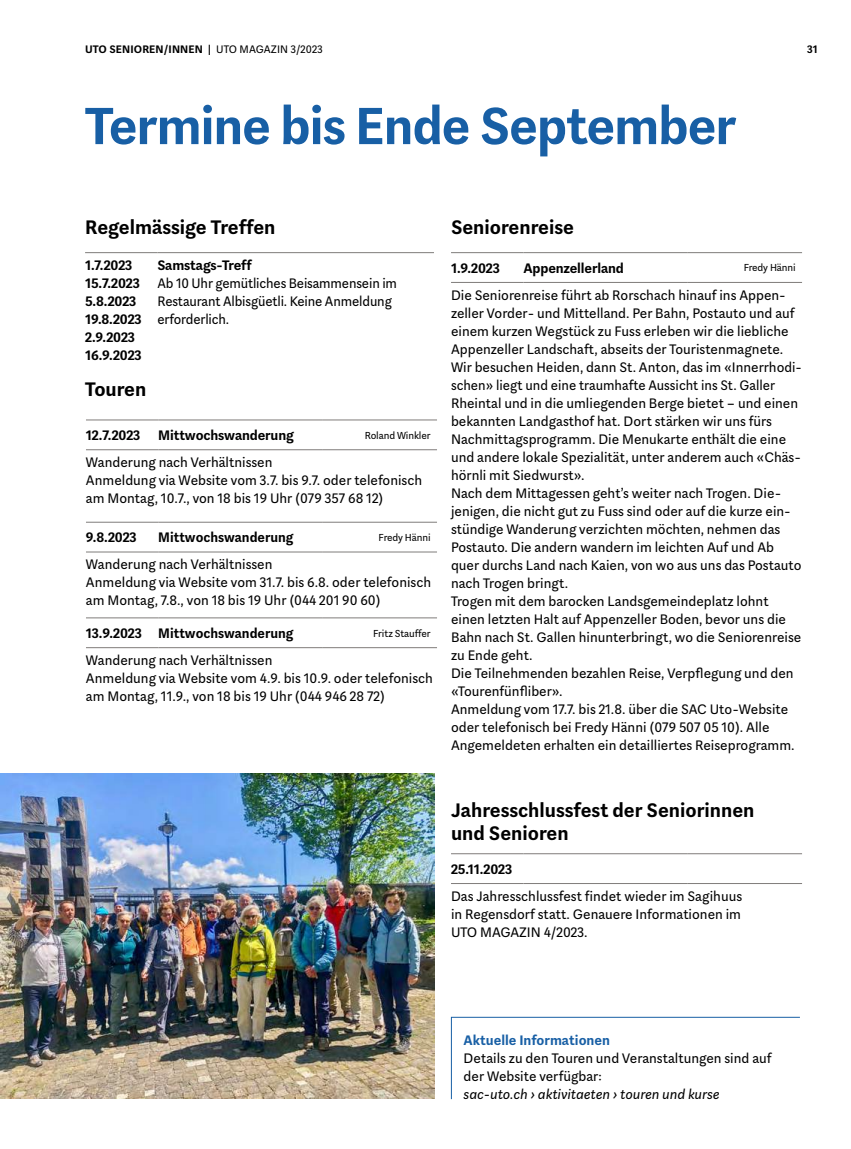
<style>
.page{position:relative;width:851px;height:1149px;background:#fff}
.page>*{position:absolute;margin:0;border:0;box-sizing:border-box;transform-origin:0 0}
.t1{font:700 54px "Aspen";letter-spacing:-.025em;color:#185fa5}
.t2{font:700 20.25px/22.5px "Aspen";color:#000}
.t3{font:14.25px/18px "Aspen";color:#000}
.t4{font:700 14.25px/18px "Aspen";letter-spacing:-.01em;color:#000}
.t5{font:italic 14.25px "Aspen";color:#000}
.t6{font:700 14.25px "Aspen";color:#185fa5}
.t7{font:700 11.25px "Aspen";letter-spacing:.01em;color:#000}
.t8{font:10.5px "Aspen";letter-spacing:-.01em;color:#000}
.s1{font-weight:400}
</style>
<div class="page">
<hr style="left:86px;top:419px;width:72px;height:1px;background:#7f7c7a">
<hr style="left:158px;top:419px;width:164px;height:1px;background:#7f7c7a">
<hr style="left:322px;top:419px;width:115px;height:1px;background:#7f7c7a">
<hr style="left:86px;top:449px;width:72px;height:1px;background:#7f7c7a">
<hr style="left:158px;top:449px;width:164px;height:1px;background:#7f7c7a">
<hr style="left:322px;top:449px;width:115px;height:1px;background:#7f7c7a">
<hr style="left:86px;top:522px;width:72px;height:1px;background:#7f7c7a">
<hr style="left:158px;top:522px;width:164px;height:1px;background:#7f7c7a">
<hr style="left:322px;top:522px;width:115px;height:1px;background:#7f7c7a">
<hr style="left:86px;top:551px;width:72px;height:1px;background:#7f7c7a">
<hr style="left:158px;top:551px;width:164px;height:1px;background:#7f7c7a">
<hr style="left:322px;top:551px;width:115px;height:1px;background:#7f7c7a">
<hr style="left:86px;top:617px;width:72px;height:1px;background:#7f7c7a">
<hr style="left:158px;top:617px;width:164px;height:1px;background:#7f7c7a">
<hr style="left:322px;top:617px;width:115px;height:1px;background:#7f7c7a">
<hr style="left:86px;top:647px;width:72px;height:1px;background:#7f7c7a">
<hr style="left:158px;top:647px;width:164px;height:1px;background:#7f7c7a">
<hr style="left:322px;top:647px;width:115px;height:1px;background:#7f7c7a">
<hr style="left:451px;top:853px;width:72px;height:1px;background:#7f7c7a">
<hr style="left:523px;top:853px;width:164px;height:1px;background:#7f7c7a">
<hr style="left:687px;top:853px;width:114px;height:1px;background:#7f7c7a">
<hr style="left:451px;top:883px;width:72px;height:1px;background:#7f7c7a">
<hr style="left:523px;top:883px;width:164px;height:1px;background:#7f7c7a">
<hr style="left:687px;top:883px;width:114px;height:1px;background:#7f7c7a">
<svg style="left:450px;top:1016px;width:350px;height:83px"></svg>
<hr style="left:85px;top:252px;width:72px;height:1px;background:#7f7c7a">
<hr style="left:157px;top:252px;width:277px;height:1px;background:#7f7c7a">
<hr style="left:451px;top:252px;width:72px;height:1px;background:#7f7c7a">
<hr style="left:523px;top:252px;width:164px;height:1px;background:#7f7c7a">
<hr style="left:687px;top:252px;width:114px;height:1px;background:#7f7c7a">
<hr style="left:451px;top:282px;width:72px;height:1px;background:#7f7c7a">
<hr style="left:523px;top:282px;width:164px;height:1px;background:#7f7c7a">
<hr style="left:687px;top:282px;width:114px;height:1px;background:#7f7c7a">
<img style="left:0;top:773px;width:434px;height:325px">
<p class="t7" style="left:85px;top:42px;width:239px">UTO SENIOREN/INNEN | <span class="s1">UTO MAGAZIN 3/2023</span></p>
<p class="t7" style="left:807px;top:42px;width:12px">31</p>
<h1 class="t1" style="left:85px;top:90px;width:652px">Termine bis Ende September</h1>
<h2 class="t2" style="left:85px;top:216px;width:192px">Regelmässige Treffen</h2>
<p class="t4" style="left:85px;top:256px;width:58px">1.7.2023<br>15.7.2023<br>5.8.2023<br>19.8.2023<br>2.9.2023<br>16.9.2023</p>
<p class="t4" style="left:157px;top:256px;width:96px">Samstags-Treff</p>
<p class="t3" style="left:157px;top:273px;width:241px">Ab 10 Uhr gemütliches Beisammensein im<br>Restaurant Albisgüetli. Keine Anmeldung erforderlich.</p>
<h2 class="t2" style="left:85px;top:378px;width:63px">Touren</h2>
<p class="t4" style="left:86px;top:426px;width:56px">12.7.2023</p>
<p class="t4" style="left:158px;top:426px;width:137px">Mittwochswanderung</p>
<p class="t8" style="left:364px;top:428px;width:67px">Roland Winkler</p>
<p class="t3" style="left:86px;top:452px;width:337px">Wanderung nach Verhältnissen<br>Anmeldung via Website vom 3.7. bis 9.7. oder telefonisch am Montag, 10.7., von 18 bis 19 Uhr (079 357 68 12)</p>
<p class="t4" style="left:86px;top:528px;width:52px">9.8.2023</p>
<p class="t4" style="left:158px;top:528px;width:137px">Mittwochswanderung</p>
<p class="t8" style="left:378px;top:530px;width:53px">Fredy Hänni</p>
<p class="t3" style="left:86px;top:555px;width:346px">Wanderung nach Verhältnissen<br>Anmeldung via Website vom 31.7. bis 6.8. oder telefonisch am Montag, 7.8., von 18 bis 19 Uhr (044 201 90 60)</p>
<p class="t4" style="left:86px;top:624px;width:209px">13.9.2023 Mittwochswanderung</p>
<p class="t8" style="left:373px;top:626px;width:59px">Fritz Stauffer</p>
<p class="t3" style="left:86px;top:650px;width:348px">Wanderung nach Verhältnissen<br>Anmeldung via Website vom 4.9. bis 10.9. oder telefonisch am Montag, 11.9., von 18 bis 19 Uhr (044 946 28 72)</p>
<h2 class="t2" style="left:451px;top:216px;width:124px">Seniorenreise</h2>
<p class="t4" style="left:451px;top:259px;width:50px">1.9.2023</p>
<p class="t4" style="left:523px;top:259px;width:102px">Appenzellerland</p>
<p class="t8" style="left:743px;top:261px;width:53px">Fredy Hänni</p>
<p class="t3" style="left:451px;top:285px;width:352px">Die Seniorenreise führt ab Rorschach hinauf ins Appen&shy;zeller Vorder- und Mittelland. Per Bahn, Postauto und auf einem kurzen Wegstück zu Fuss erleben wir die liebliche Appenzeller Landschaft, abseits der Touristenmagnete.<br>Wir besuchen Heiden, dann St. Anton, das im «Innerrhodi&shy;schen» liegt und eine traumhafte Aussicht ins St. Galler Rheintal und in die umliegenden Berge bietet – und einen bekannten Landgasthof hat. Dort stärken wir uns fürs Nachmittagsprogramm. Die Menukarte enthält die eine und andere lokale Spezialität, unter anderem auch «Chäs&shy;hörnli mit Siedwurst».<br>Nach dem Mittagessen geht’s weiter nach Trogen. Die&shy;jenigen, die nicht gut zu Fuss sind oder auf die kurze ein&shy;stündige Wanderung verzichten möchten, nehmen das Postauto. Die andern wandern im leichten Auf und Ab quer durchs Land nach Kaien, von wo aus uns das Postauto nach Trogen bringt.<br>Trogen mit dem barocken Landsgemeindeplatz lohnt einen letzten Halt auf Appenzeller Boden, bevor uns die Bahn nach St. Gallen hinunterbringt, wo die Seniorenreise zu Ende geht.<br>Die Teilnehmenden bezahlen Reise, Verpflegung und den «Tourenfünfliber».<br>Anmeldung vom 17.7. bis 21.8. über die SAC Uto-Website oder telefonisch bei Fredy Hänni (079 507 05 10). Alle Angemeldeten erhalten ein detailliertes Reiseprogramm.</p>
<h2 class="t2" style="left:451px;top:798px;width:305px">Jahresschlussfest der Seniorinnen und Senioren</h2>
<p class="t4" style="left:451px;top:859px;width:63px">25.11.2023</p>
<p class="t3" style="left:451px;top:886px;width:292px;text-align:justify">Das Jahresschlussfest findet wieder im Sagihuus in Regensdorf statt. Genauere Informationen im UTO MAGAZIN 4/2023.</p>
<p class="t6" style="left:463px;top:1030px;width:148px">Aktuelle Informationen</p>
<p class="t3" style="left:463px;top:1048px;width:309px">Details zu den Touren und Veranstaltungen sind auf der Website verfügbar:</p>
<p class="t5" style="left:463px;top:1084px;width:257px">sac-uto.ch › aktivitaeten › touren und kurse</p>
</div>
